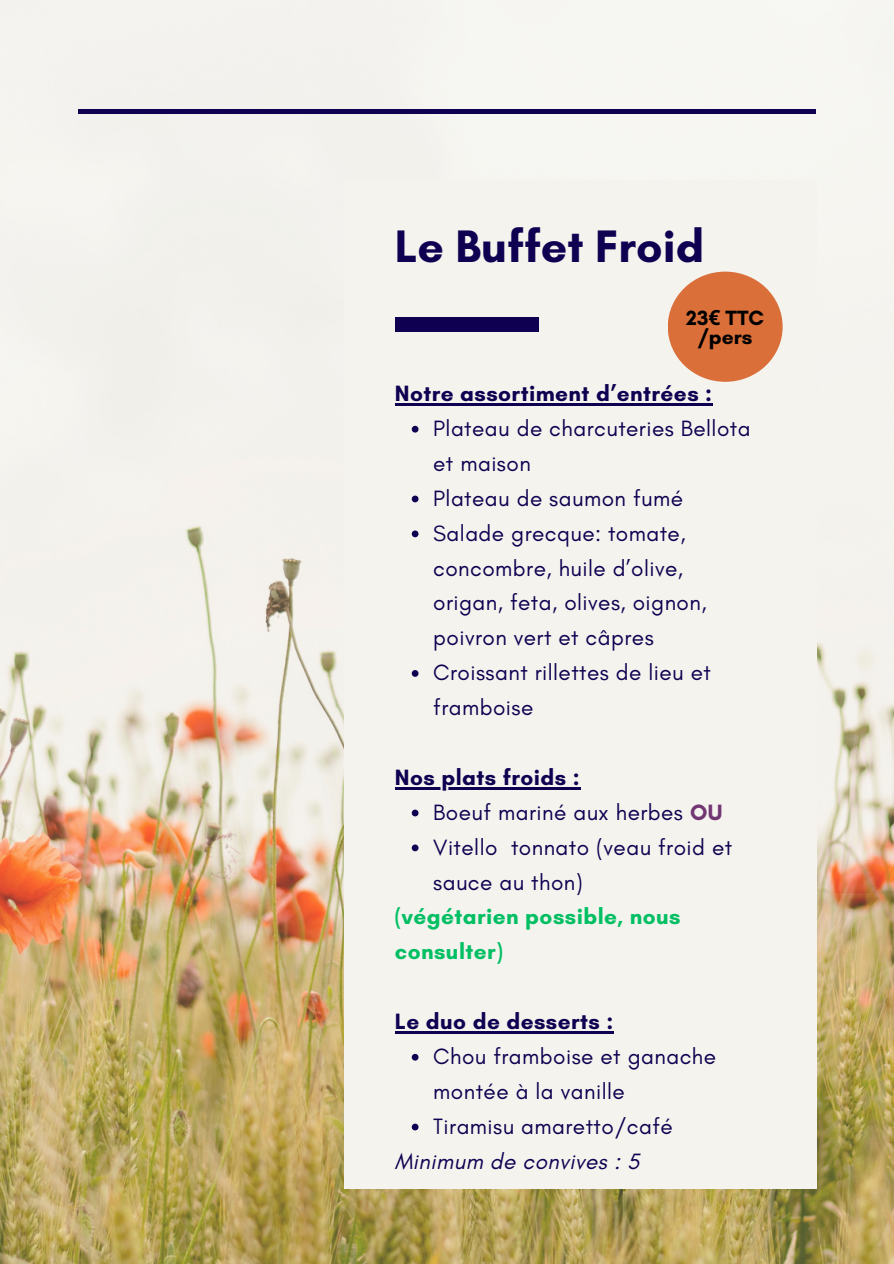
<style>
.page{position:relative;width:894px;height:1264px;background:#fff}
.page>*{position:absolute;margin:0;border:0;box-sizing:border-box;transform-origin:0 0}
.t1{font:700 46.35px "Glacial Indifference";color:#100051}
.t2{font:22.5px/34.8px "Glacial Indifference";letter-spacing:.02em;color:#100051}
.t3{font:700 22.5px "Glacial Indifference";letter-spacing:.02em;color:#100051}
.t4{font:700 22.5px/34.8px "Glacial Indifference";letter-spacing:.02em;color:#00bf63}
.t5{font:italic 22.5px "Glacial Indifference";letter-spacing:.02em;color:#100051}
.t6{font:700 21px/19.2px "Glacial Indifference";color:#000;text-align:center}
.s1{font-family:"Noto Sans"}
.s2{font-weight:700;color:#723672}
</style>
<div class="page">
<img style="left:0;top:0;width:893px;height:1263px">
<hr style="left:78px;top:110px;width:736px;height:3px;background:#100051">
<div style="left:344px;top:180px;width:472px;height:1008px;background:#f4f3ee"></div>
<div style="left:395px;top:317px;width:143px;height:15px;background:#100051"></div>
<div style="left:667px;top:271px;width:115px;height:111px;background:#db6f39;border-radius:50%"></div>
<hr style="left:395px;top:403px;width:317px;height:2px;background:#100051">
<svg style="left:411px;top:426px;width:7px;height:6px"></svg>
<svg style="left:411px;top:495px;width:7px;height:7px"></svg>
<svg style="left:411px;top:530px;width:7px;height:7px"></svg>
<svg style="left:411px;top:670px;width:7px;height:6px"></svg>
<hr style="left:395px;top:787px;width:185px;height:2px;background:#100051">
<svg style="left:411px;top:809px;width:7px;height:7px"></svg>
<svg style="left:411px;top:844px;width:7px;height:7px"></svg>
<hr style="left:395px;top:1031px;width:218px;height:2px;background:#100051">
<svg style="left:411px;top:1053px;width:7px;height:7px"></svg>
<svg style="left:411px;top:1123px;width:7px;height:7px"></svg>
<p class="t1" style="left:395px;top:218px;width:311px">Le Buffet Froid</p>
<p class="t6" style="left:686px;top:307px;width:80px">23<span class="s1">€</span> TTC /pers</p>
<h1 class="t3" style="left:395px;top:379px;width:319px">Notre assortiment d’entrées :</h1>
<h2 class="t2" style="left:433px;top:410px;width:319px">Plateau de charcuteries Bellota et maison</h2>
<p class="t2" style="left:433px;top:480px;width:251px">Plateau de saumon fumé</p>
<h2 class="t2" style="left:433px;top:515px;width:275px">Salade grecque: tomate, concombre, huile d’olive, origan, feta, olives, oignon, poivron vert et câpres</h2>
<p class="t2" style="left:433px;top:655px;width:279px">Croissant rillettes de lieu et framboise</p>
<p class="t3" style="left:395px;top:763px;width:186px">Nos plats froids :</p>
<p class="t2" style="left:433px;top:794px;width:291px">Boeuf mariné aux herbes <span class="s2">OU</span></p>
<p class="t2" style="left:433px;top:829px;width:300px">Vitello tonnato (veau froid et sauce au thon)</p>
<h2 class="t4" style="left:395px;top:899px;width:287px">(végétarien possible, nous consulter)</h2>
<p class="t3" style="left:395px;top:1007px;width:220px">Le duo de desserts :</p>
<p class="t2" style="left:433px;top:1038px;width:284px">Chou framboise et ganache montée à la vanille</p>
<h2 class="t2" style="left:433px;top:1108px;width:241px">Tiramisu amaretto/café</h2>
<h2 class="t5" style="left:395px;top:1147px;width:246px">Minimum de convives : 5</h2>
</div>
